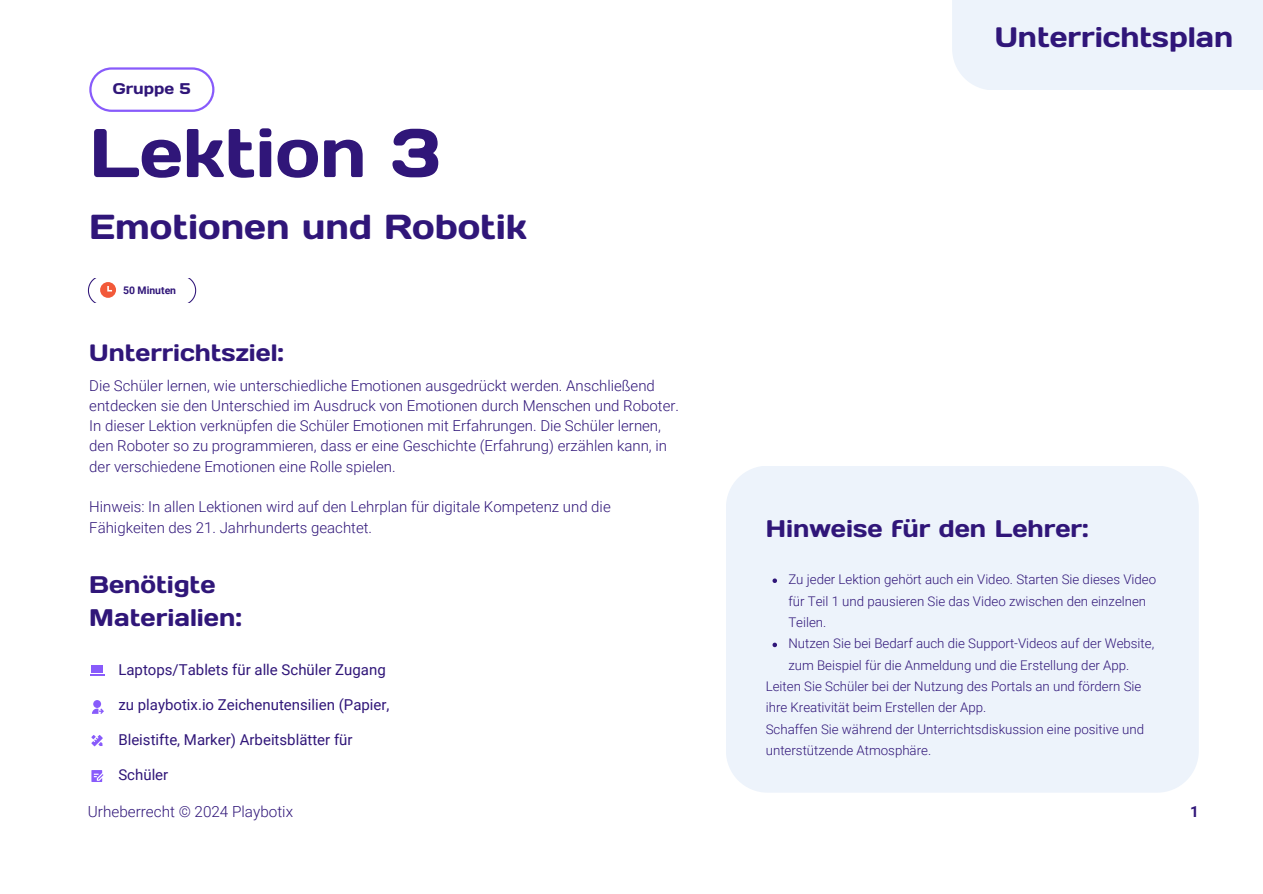
<style>
.page{position:relative;width:1263px;height:894px;background:#fff}
.page>*{position:absolute;margin:0;border:0;box-sizing:border-box;transform-origin:0 0}
.t1{font:68.55px "Days One";color:#301679}
.t2{font:34.65px "Days One";color:#301679}
.t3{font:28.2px "Days One";color:#301679}
.t4{font:24px/32.7px "Days One";color:#301679}
.t5{font:23.7px "Days One";color:#301679}
.t6{font:15.45px "Days One";color:#301679}
.t7{font:300 15.3px "Roboto";color:#301679}
.t8{font:700 15.3px "Roboto";color:#301679}
.t9{font:300 15px/20.2px "Roboto";color:#301679}
.t10{font:15px "Roboto";color:#301679}
.t11{font:300 13.35px/21.3px "Roboto";color:#301679}
.t12{font:700 10.5px "Roboto";color:#301679}
</style>
<div class="page">
<svg style="left:92px;top:700px;width:12px;height:13px"></svg>
<svg style="left:91px;top:735px;width:12px;height:11px"></svg>
<svg style="left:91px;top:770px;width:12px;height:11px"></svg>
<div style="left:91px;top:665px;width:12px;height:8px;background:#885bfb"></div>
<svg style="left:90px;top:674px;width:14px;height:1px"></svg>
<svg style="left:89px;top:67px;width:125px;height:45px"></svg>
<svg style="left:88px;top:278px;width:108px;height:25px"></svg>
<div style="left:952px;top:0;width:311px;height:90px;background:#edf3fb"></div>
<div style="left:726px;top:466px;width:472px;height:326px;background:#edf3fb"></div>
<svg style="left:772px;top:578px;width:5px;height:5px"></svg>
<svg style="left:772px;top:642px;width:5px;height:5px"></svg>
<p class="t6" style="left:113px;top:79px;width:79px">Gruppe 5</p>
<h4 class="t1" style="left:89px;top:109px;width:353px">Lektion 3</h4>
<h5 class="t2" style="left:89px;top:204px;width:439px">Emotionen und Robotik</h5>
<h5 class="t12" style="left:123px;top:284px;width:55px">50 Minuten</h5>
<h5 class="t5" style="left:89px;top:337px;width:196px">Unterrichtsziel:</h5>
<h1 class="t9" style="left:89px;top:375px;width:591px">Die Schüler lernen, wie unterschiedliche Emotionen ausgedrückt werden. Anschließend entdecken sie den Unterschied im Ausdruck von Emotionen durch Menschen und Roboter.<br>In dieser Lektion verknüpfen die Schüler Emotionen mit Erfahrungen. Die Schüler lernen, den Roboter so zu programmieren, dass er eine Geschichte (Erfahrung) erzählen kann, in der verschiedene Emotionen eine Rolle spielen.</h1>
<h2 class="t9" style="left:89px;top:497px;width:523px">Hinweis: In allen Lektionen wird auf den Lehrplan für digitale Kompetenz und die<br>Fähigkeiten des 21. Jahrhunderts geachtet.</h2>
<h3 class="t4" style="left:89px;top:568px;width:154px">Benötigte<br>Materialien:</h3>
<p class="t10" style="left:118px;top:661px;width:269px">Laptops/Tablets für alle Schüler Zugang</p>
<p class="t10" style="left:118px;top:696px;width:273px">zu playbotix.io Zeichenutensilien (Papier,</p>
<p class="t10" style="left:118px;top:731px;width:236px">Bleistifte, Marker) Arbeitsblätter für</p>
<p class="t10" style="left:118px;top:765px;width:51px">Schüler</p>
<h5 class="t3" style="left:995px;top:19px;width:240px">Unterrichtsplan</h5>
<p class="t4" style="left:766px;top:511px;width:324px">Hinweise für den Lehrer:</p>
<p class="t11" style="left:788px;top:568px;width:369px">Zu jeder Lektion gehört auch ein Video. Starten Sie dieses Video für Teil 1 und pausieren Sie das Video zwischen den einzelnen<br>Teilen.</p>
<p class="t11" style="left:788px;top:633px;width:367px">Nutzen Sie bei Bedarf auch die Support-Videos auf der Website, zum Beispiel für die Anmeldung und die Erstellung der App.</p>
<p class="t11" style="left:766px;top:675px;width:380px">Leiten Sie Schüler bei der Nutzung des Portals an und fördern Sie ihre Kreativität beim Erstellen der App.<br>Schaffen Sie während der Unterrichtsdiskussion eine positive und unterstützende Atmosphäre.</p>
<h4 class="t7" style="left:88px;top:803px;width:207px">Urheberrecht © 2024 Playbotix</h4>
<p class="t8" style="left:1190px;top:803px;width:10px">1</p>
</div>
